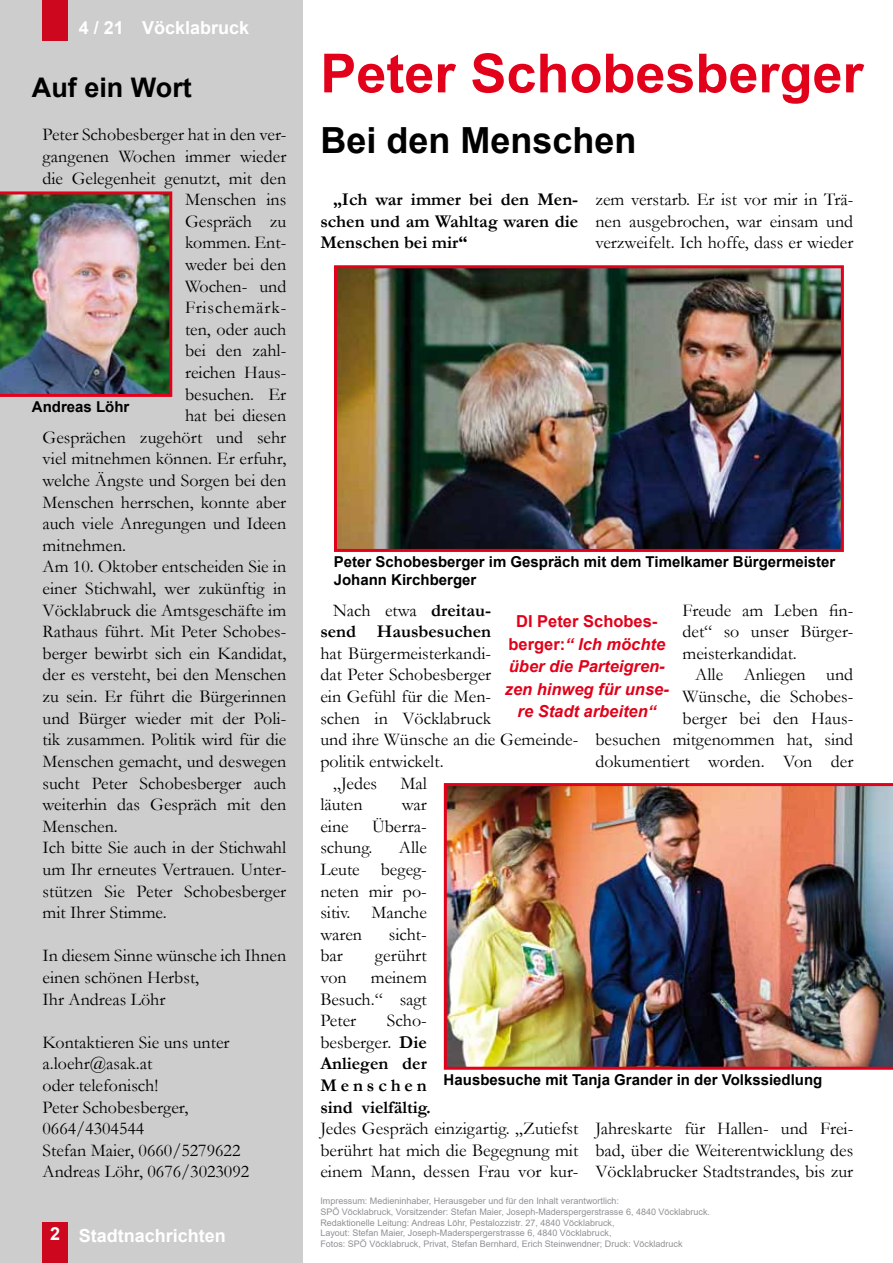
<style>
.page{position:relative;width:893px;height:1263px;background:#fff}
.page>*{position:absolute;margin:0;border:0;box-sizing:border-box;transform-origin:0 0}
.t1{font:700 54px "Arial";color:#e2001a}
.t2{font:700 36px "Arial";color:#000}
.t3{font:700 27px "Arial";color:#000}
.t4{font:18px/21.6px "Garamond";color:#000;text-align:justify}
.t5{font:700 18px/21.6px "Garamond";color:#000;text-align:justify}
.t6{font:700 18px "Arial";color:#fff}
.t7{font:18px "Garamond";letter-spacing:.05em;color:#000}
.t8{font:italic 700 16.5px/22.5px "Arial";color:#e2001a;text-align:center}
.t9{font:700 15px/18px "Arial";color:#000}
.t10{font:9px/10.8px "Arial";color:#8f9193}
.s1{font-weight:400}
.s2{font-style:normal}
</style>
<div class="page">
<div style="left:0;top:0;width:303px;height:1263px;background:#cdcdcd"></div>
<div style="left:43px;top:0;width:25px;height:40px;background:#cd071e"></div>
<div style="left:43px;top:1222px;width:25px;height:41px;background:#cd071e"></div>
<img style="left:0;top:191px;width:172px;height:206px">
<img style="left:338px;top:269px;width:502px;height:279px">
<div style="left:334px;top:265px;width:510px;height:287px;border:3px solid #e2001a"></div>
<img style="left:444px;top:783px;width:449px;height:287px">
<p class="t6" style="left:79px;top:15px;width:172px">4 / 21 Vöcklabruck</p>
<h3 class="t3" style="left:32px;top:69px;width:161px">Auf ein Wort</h3>
<p class="t4" style="left:43px;top:123px;width:245px">Peter Schobesberger hat in den ver-</p>
<p class="t4" style="left:43px;top:145px;width:245px">gangenen Wochen immer wieder</p>
<p class="t4" style="left:43px;top:167px;width:245px">die Gelegenheit genutzt, mit den</p>
<p class="t4" style="left:185px;top:188px;width:103px">Menschen ins</p>
<p class="t4" style="left:185px;top:210px;width:103px">Gespräch zu</p>
<p class="t4" style="left:185px;top:231px;width:103px">kommen. Ent-</p>
<p class="t4" style="left:185px;top:253px;width:103px">weder bei den</p>
<p class="t4" style="left:185px;top:275px;width:103px">Wochen- und</p>
<p class="t7" style="left:185px;top:295px;width:103px">Frischemärk-</p>
<p class="t4" style="left:185px;top:318px;width:103px">ten, oder auch</p>
<p class="t4" style="left:185px;top:339px;width:103px">bei den zahl-</p>
<p class="t4" style="left:185px;top:361px;width:103px">reichen Haus-</p>
<p class="t4" style="left:185px;top:383px;width:103px">besuchen. Er</p>
<p class="t4" style="left:185px;top:404px;width:103px">hat bei diesen</p>
<p class="t4" style="left:43px;top:426px;width:245px">Gesprächen zugehört und sehr</p>
<p class="t4" style="left:43px;top:447px;width:245px">viel mitnehmen können. Er erfuhr,</p>
<p class="t4" style="left:43px;top:469px;width:245px">welche Ängste und Sorgen bei den</p>
<p class="t4" style="left:43px;top:491px;width:245px">Menschen herrschen, konnte aber</p>
<p class="t4" style="left:43px;top:512px;width:245px">auch viele Anregungen und Ideen</p>
<p class="t4" style="left:43px;top:534px;width:85px">mitnehmen.</p>
<p class="t4" style="left:43px;top:555px;width:245px">Am 10. Oktober entscheiden Sie in</p>
<p class="t4" style="left:43px;top:577px;width:245px">einer Stichwahl, wer zukünftig in</p>
<p class="t4" style="left:43px;top:599px;width:245px">Vöcklabruck die Amtsgeschäfte im</p>
<p class="t4" style="left:43px;top:620px;width:245px">Rathaus führt. Mit Peter Schobes-</p>
<p class="t4" style="left:43px;top:642px;width:245px">berger bewirbt sich ein Kandidat,</p>
<p class="t4" style="left:43px;top:663px;width:245px">der es versteht, bei den Menschen</p>
<p class="t4" style="left:43px;top:685px;width:245px">zu sein. Er führt die Bürgerinnen</p>
<p class="t4" style="left:43px;top:707px;width:245px">und Bürger wieder mit der Poli-</p>
<p class="t4" style="left:43px;top:728px;width:245px">tik zusammen. Politik wird für die</p>
<p class="t4" style="left:43px;top:750px;width:245px">Menschen gemacht, und deswegen</p>
<p class="t4" style="left:43px;top:771px;width:245px">sucht Peter Schobesberger auch</p>
<p class="t4" style="left:43px;top:793px;width:245px">weiterhin das Gespräch mit den</p>
<p class="t4" style="left:43px;top:815px;width:77px">Menschen.</p>
<p class="t4" style="left:43px;top:836px;width:245px">Ich bitte Sie auch in der Stichwahl</p>
<p class="t4" style="left:43px;top:858px;width:245px">um Ihr erneutes Vertrauen. Unter-</p>
<p class="t4" style="left:43px;top:879px;width:245px">stützen Sie Peter Schobesberger</p>
<p class="t4" style="left:43px;top:901px;width:126px">mit Ihrer Stimme.</p>
<p class="t4" style="left:43px;top:944px;width:245px;text-align:left">In diesem Sinne wünsche ich Ihnen einen schönen Herbst,<br>Ihr Andreas Löhr</p>
<p class="t4" style="left:43px;top:1031px;width:208px;text-align:left">Kontaktieren Sie uns unter a.loehr@asak.at<br>oder telefonisch!<br>Peter Schobesberger,<br>0664/4304544<br>Stefan Maier, 0660/5279622<br>Andreas Löhr, 0676/3023092</p>
<p class="t9" style="left:32px;top:398px;width:99px">Andreas Löhr</p>
<p class="t6" style="left:50px;top:1223px;width:177px">2 Stadtnachrichten</p>
<h1 class="t1" style="left:320px;top:35px;width:545px">Peter Schobesberger</h1>
<h2 class="t2" style="left:320px;top:115px;width:318px">Bei den Menschen</h2>
<p class="t5" style="left:320px;top:189px;width:259px;text-indent:13px">„Ich war immer bei den Men&shy;schen und am Wahltag waren die Menschen bei mir“</p>
<p class="t4" style="left:595px;top:188px;width:259px">zem verstarb. Er ist vor mir in Trä&shy;nen ausgebrochen, war einsam und verzweifelt. Ich hoffe, dass er wieder</p>
<p class="t9" style="left:334px;top:553px;width:503px">Peter Schobesberger im Gespräch mit dem Timelkamer Bürgermeister<br>Johann Kirchberger</p>
<p class="t4" style="left:682px;top:599px;width:172px">Freude am Leben fin&shy;det“ so unser Bürger&shy;meisterkandidat.</p>
<p class="t4" style="left:595px;top:663px;width:259px;text-align:right">Alle Anliegen und<br>Wünsche, die Schobes-<br>berger bei den Haus-<br>besuchen mitgenommen hat, sind dokumentiert worden. Von der</p>
<p class="t5" style="left:320px;top:599px;width:172px;text-align:right"><span class="s1">Nach etwa</span> dreitau&shy;send Hausbesuchen</p>
<p class="t4" style="left:320px;top:642px;width:172px">hat Bürgermeisterkandi-</p>
<p class="t4" style="left:320px;top:663px;width:172px">dat Peter Schobesberger</p>
<p class="t4" style="left:320px;top:685px;width:172px">ein Gefühl für die Men-</p>
<p class="t4" style="left:320px;top:707px;width:172px">schen in Vöcklabruck</p>
<p class="t4" style="left:320px;top:728px;width:259px">und ihre Wünsche an die Gemeinde-</p>
<p class="t4" style="left:320px;top:750px;width:125px">politik entwickelt.</p>
<p class="t4" style="left:333px;top:771px;width:46px">„Jedes</p>
<p class="t4" style="left:400px;top:771px;width:28px">Mal</p>
<p class="t4" style="left:320px;top:793px;width:44px">läuten</p>
<p class="t4" style="left:402px;top:793px;width:27px">war</p>
<p class="t4" style="left:320px;top:815px;width:30px">eine</p>
<p class="t8" style="left:505px;top:611px;width:166px"><span class="s2">DI Peter Schobes&shy;berger:</span>“ Ich möchte über die Parteigren&shy;zen hinweg für unse&shy;re Stadt arbeiten“</p>
<p class="t4" style="left:320px;top:815px;width:108px;text-indent:52px">Überra&shy;schung.</p>
<p class="t4" style="left:320px;top:836px;width:108px;text-indent:79px">Alle Leute begeg&shy;neten mir po&shy;sitiv. Manche waren</p>
<p class="t4" style="left:389px;top:923px;width:40px">sicht-</p>
<p class="t4" style="left:320px;top:944px;width:24px">bar</p>
<p class="t4" style="left:375px;top:944px;width:54px">gerührt</p>
<p class="t4" style="left:320px;top:966px;width:28px">von</p>
<p class="t4" style="left:320px;top:966px;width:108px;text-indent:50px">meinem Besuch.“ sagt Peter</p>
<p class="t5" style="left:320px;top:1010px;width:112px;text-align:left;text-indent:67px"><span class="s1">Scho&shy;besberger.</span> Die<br>Anliegen der<br>Menschen sind vielfältig.</p>
<p class="t4" style="left:320px;top:1117px;width:259px">Jedes Gespräch einzigartig. „Zutiefst berührt hat mich die Begegnung mit einem Mann, dessen Frau vor kur-</p>
<p class="t9" style="left:444px;top:1071px;width:380px">Hausbesuche mit Tanja Grander in der Volkssiedlung</p>
<p class="t4" style="left:595px;top:1117px;width:259px">Jahreskarte für Hallen- und Frei&shy;bad, über die Weiterentwicklung des Vöcklabrucker Stadtstrandes, bis zur</p>
<p class="t10" style="left:320px;top:1195px;width:391px">Impressum: Medieninhaber, Herausgeber und für den Inhalt verantwortlich:<br>SPÖ Vöcklabruck, Vorsitzender: Stefan Maier, Joseph-Maderspergerstrasse 6, 4840 Vöcklabruck.<br>Redaktionelle Leitung: Andreas Löhr, Pestalozzistr. 27, 4840 Vöcklabruck,<br>Layout: Stefan Maier, Joseph-Maderspergerstrasse 6, 4840 Vöcklabruck,<br>Fotos: SPÖ Vöcklabruck, Privat, Stefan Bernhard, Erich Steinwendner; Druck: Vöckladruck</p>
</div>
